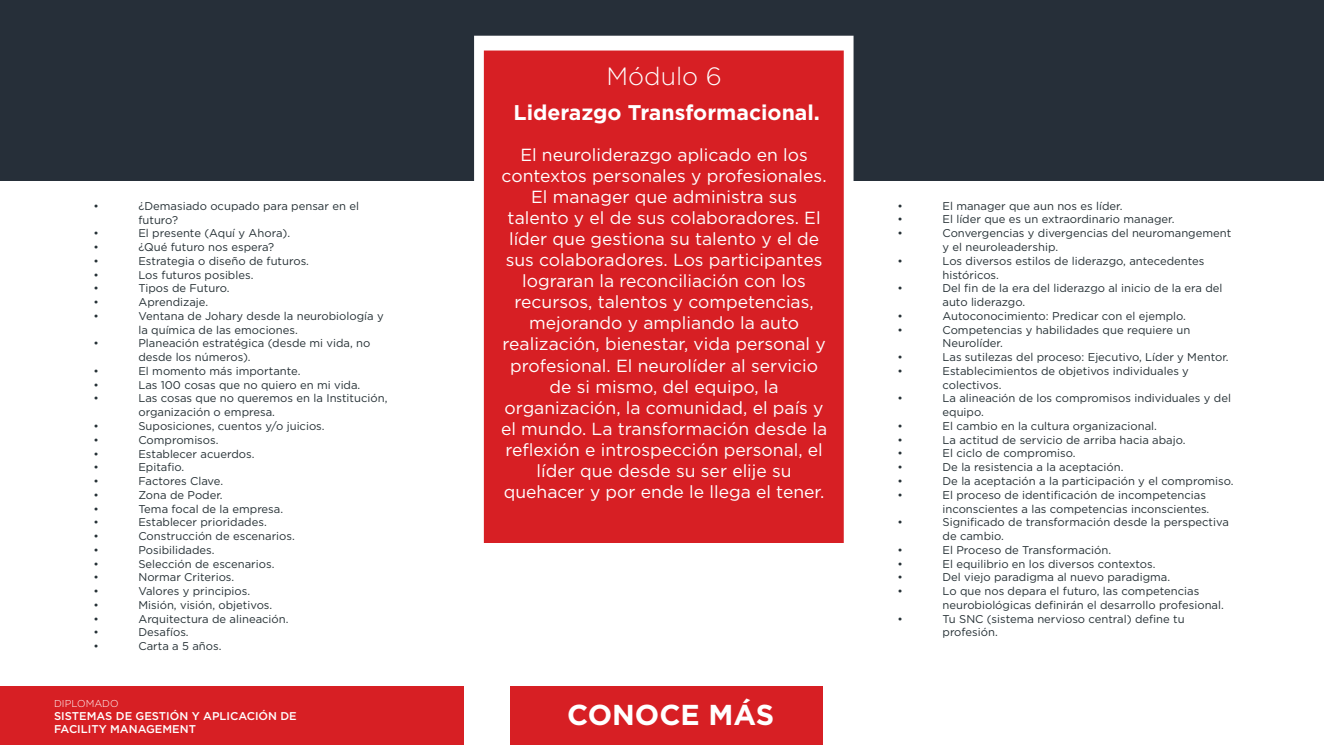
<style>
.page{position:relative;width:1324px;height:745px;background:#fff}
.page>*{position:absolute;margin:0;border:0;box-sizing:border-box;transform-origin:0 0}
.t1{font:700 28.75px "Gotham";color:#fff}
.t2{font:300 25px "Gotham";color:#fff}
.t3{font:700 21.25px "Gotham";color:#fff}
.t4{font:17.5px/21px "Gotham";color:#fff;text-align:center}
.t5{font:11.25px/13.8px "Gotham";color:#253035}
.t6{font:500 11.25px/12.5px "Gotham";color:#fff}
.t7{font:300 10px "Gotham";color:#fff}
</style>
<div class="page">
<div style="left:0;top:0;width:1323px;height:180px;background:#262f39"></div>
<svg style="left:474px;top:36px;width:379px;height:507px;background:#da3034"></svg>
<div style="left:511px;top:686px;width:312px;height:58px;background:#d71f24"></div>
<div style="left:0;top:686px;width:463px;height:58px;background:#d71f24"></div>
<p class="t5" style="left:93px;top:198px;width:7px">•</p>
<p class="t5" style="left:138px;top:198px;width:222px">¿Demasiado ocupado para pensar en el futuro?</p>
<p class="t5" style="left:93px;top:226px;width:7px">•</p>
<p class="t5" style="left:138px;top:226px;width:153px">El presente (Aquí y Ahora).</p>
<p class="t5" style="left:93px;top:240px;width:7px">•</p>
<p class="t5" style="left:138px;top:240px;width:137px">¿Qué futuro nos espera?</p>
<p class="t5" style="left:93px;top:253px;width:7px">•</p>
<p class="t5" style="left:138px;top:253px;width:172px">Estrategia o diseño de futuros.</p>
<p class="t5" style="left:93px;top:267px;width:7px">•</p>
<p class="t5" style="left:138px;top:267px;width:116px">Los futuros posibles.</p>
<p class="t5" style="left:93px;top:281px;width:7px">•</p>
<p class="t5" style="left:138px;top:281px;width:93px">Tipos de Futuro.</p>
<p class="t5" style="left:93px;top:295px;width:7px">•</p>
<p class="t5" style="left:138px;top:295px;width:71px">Aprendizaje.</p>
<p class="t5" style="left:93px;top:308px;width:7px">•</p>
<p class="t5" style="left:138px;top:308px;width:247px">Ventana de Johary desde la neurobiología y la química de las emociones.</p>
<p class="t5" style="left:93px;top:336px;width:7px">•</p>
<p class="t5" style="left:138px;top:336px;width:233px">Planeación estratégica (desde mi vida, no desde los números).</p>
<p class="t5" style="left:93px;top:363px;width:7px">•</p>
<p class="t5" style="left:138px;top:363px;width:163px">El momento más importante.</p>
<p class="t5" style="left:93px;top:377px;width:7px">•</p>
<p class="t5" style="left:138px;top:377px;width:223px">Las 100 cosas que no quiero en mi vida.</p>
<p class="t5" style="left:93px;top:391px;width:7px">•</p>
<p class="t5" style="left:138px;top:391px;width:250px">Las cosas que no queremos en la Institución, organización o empresa.</p>
<p class="t5" style="left:93px;top:418px;width:7px">•</p>
<p class="t5" style="left:138px;top:418px;width:188px">Suposiciones, cuentos y/o juicios.</p>
<p class="t5" style="left:93px;top:432px;width:7px">•</p>
<p class="t5" style="left:138px;top:432px;width:82px">Compromisos.</p>
<p class="t5" style="left:93px;top:446px;width:7px">•</p>
<p class="t5" style="left:138px;top:446px;width:117px">Establecer acuerdos.</p>
<p class="t5" style="left:93px;top:460px;width:7px">•</p>
<p class="t5" style="left:138px;top:460px;width:47px">Epitafio.</p>
<p class="t5" style="left:93px;top:473px;width:7px">•</p>
<p class="t5" style="left:138px;top:473px;width:86px">Factores Clave.</p>
<p class="t5" style="left:93px;top:487px;width:7px">•</p>
<p class="t5" style="left:138px;top:487px;width:86px">Zona de Poder.</p>
<p class="t5" style="left:93px;top:501px;width:7px">•</p>
<p class="t5" style="left:138px;top:501px;width:146px">Tema focal de la empresa.</p>
<p class="t5" style="left:93px;top:515px;width:7px">•</p>
<p class="t5" style="left:138px;top:515px;width:130px">Establecer prioridades.</p>
<p class="t5" style="left:93px;top:528px;width:7px">•</p>
<p class="t5" style="left:138px;top:528px;width:158px">Construcción de escenarios.</p>
<p class="t5" style="left:93px;top:542px;width:7px">•</p>
<p class="t5" style="left:138px;top:542px;width:78px">Posibilidades.</p>
<p class="t5" style="left:93px;top:556px;width:7px">•</p>
<p class="t5" style="left:138px;top:556px;width:137px">Selección de escenarios.</p>
<p class="t5" style="left:93px;top:570px;width:7px">•</p>
<p class="t5" style="left:138px;top:570px;width:97px">Normar Criterios.</p>
<p class="t5" style="left:93px;top:583px;width:7px">•</p>
<p class="t5" style="left:138px;top:583px;width:113px">Valores y principios.</p>
<p class="t5" style="left:93px;top:597px;width:7px">•</p>
<p class="t5" style="left:138px;top:597px;width:135px">Misión, visión, objetivos.</p>
<p class="t5" style="left:93px;top:611px;width:7px">•</p>
<p class="t5" style="left:138px;top:611px;width:152px">Arquitectura de alineación.</p>
<p class="t5" style="left:93px;top:625px;width:7px">•</p>
<p class="t5" style="left:138px;top:625px;width:52px">Desafíos.</p>
<p class="t5" style="left:93px;top:638px;width:7px">•</p>
<p class="t5" style="left:138px;top:638px;width:85px">Carta a 5 años.</p>
<p class="t7" style="left:54px;top:696px;width:66px">DIPLOMADO</p>
<p class="t6" style="left:54px;top:709px;width:244px">SISTEMAS DE GESTIÓN Y APLICACIÓN DE<br>FACILITY MANAGEMENT</p>
<h2 class="t2" style="left:606px;top:60px;width:117px">Módulo 6</h2>
<h3 class="t3" style="left:513px;top:98px;width:308px">Liderazgo Transformacional.</h3>
<p class="t4" style="left:501px;top:144px;width:328px">El neuroliderazgo aplicado en los contextos personales y profesionales.<br>El manager que administra sus talento y el de sus colaboradores. El líder que gestiona su talento y el de sus colaboradores. Los participantes lograran la reconciliación con los recursos, talentos y competencias, mejorando y ampliando la auto realización, bienestar, vida personal y profesional. El neurolíder al servicio de si mismo, del equipo, la organización, la comunidad, el país y el mundo. La transformación desde la reflexión e introspección personal, el líder que desde su ser elije su quehacer y por ende le llega el tener.</p>
<h1 class="t1" style="left:567px;top:695px;width:209px">CONOCE MÁS</h1>
<p class="t5" style="left:897px;top:198px;width:7px">•</p>
<p class="t5" style="left:942px;top:198px;width:181px">El manager que aun nos es líder.</p>
<p class="t5" style="left:897px;top:212px;width:7px">•</p>
<p class="t5" style="left:942px;top:212px;width:233px">El líder que es un extraordinario manager.</p>
<p class="t5" style="left:897px;top:226px;width:7px">•</p>
<p class="t5" style="left:942px;top:226px;width:290px">Convergencias y divergencias del neuromangement y el neuroleadership.</p>
<p class="t5" style="left:897px;top:253px;width:7px">•</p>
<p class="t5" style="left:942px;top:253px;width:263px">Los diversos estilos de liderazgo, antecedentes históricos.</p>
<p class="t5" style="left:897px;top:281px;width:7px">•</p>
<p class="t5" style="left:942px;top:281px;width:281px">Del fin de la era del liderazgo al inicio de la era del auto liderazgo.</p>
<p class="t5" style="left:897px;top:308px;width:7px">•</p>
<p class="t5" style="left:942px;top:308px;width:245px">Autoconocimiento: Predicar con el ejemplo.</p>
<p class="t5" style="left:897px;top:322px;width:7px">•</p>
<p class="t5" style="left:942px;top:322px;width:249px">Competencias y habilidades que requiere un<br>Neurolíder.</p>
<p class="t5" style="left:897px;top:350px;width:7px">•</p>
<p class="t5" style="left:942px;top:350px;width:287px">Las sutilezas del proceso: Ejecutivo, Líder y Mentor.</p>
<p class="t5" style="left:897px;top:363px;width:7px">•</p>
<p class="t5" style="left:942px;top:363px;width:248px">Establecimientos de objetivos individuales y colectivos.</p>
<p class="t5" style="left:897px;top:391px;width:7px">•</p>
<p class="t5" style="left:942px;top:391px;width:290px">La alineación de los compromisos individuales y del equipo.</p>
<p class="t5" style="left:897px;top:418px;width:7px">•</p>
<p class="t5" style="left:942px;top:418px;width:216px">El cambio en la cultura organizacional.</p>
<p class="t5" style="left:897px;top:432px;width:7px">•</p>
<p class="t5" style="left:942px;top:432px;width:244px">La actitud de servicio de arriba hacia abajo.</p>
<p class="t5" style="left:897px;top:446px;width:7px">•</p>
<p class="t5" style="left:942px;top:446px;width:135px">El ciclo de compromiso.</p>
<p class="t5" style="left:897px;top:460px;width:7px">•</p>
<p class="t5" style="left:942px;top:460px;width:182px">De la resistencia a la aceptación.</p>
<p class="t5" style="left:897px;top:473px;width:7px">•</p>
<p class="t5" style="left:942px;top:473px;width:293px">De la aceptación a la participación y el compromiso.</p>
<p class="t5" style="left:897px;top:487px;width:7px">•</p>
<p class="t5" style="left:942px;top:487px;width:268px">El proceso de identificación de incompetencias inconscientes a las competencias inconscientes.</p>
<p class="t5" style="left:897px;top:515px;width:7px">•</p>
<p class="t5" style="left:942px;top:515px;width:288px">Significado de transformación desde la perspectiva de cambio.</p>
<p class="t5" style="left:897px;top:542px;width:7px">•</p>
<p class="t5" style="left:942px;top:542px;width:170px">El Proceso de Transformación.</p>
<p class="t5" style="left:897px;top:556px;width:7px">•</p>
<p class="t5" style="left:942px;top:556px;width:214px">El equilibrio en los diversos contextos.</p>
<p class="t5" style="left:897px;top:570px;width:7px">•</p>
<p class="t5" style="left:942px;top:570px;width:229px">Del viejo paradigma al nuevo paradigma.</p>
<p class="t5" style="left:897px;top:583px;width:7px">•</p>
<p class="t5" style="left:942px;top:583px;width:283px">Lo que nos depara el futuro, las competencias neurobiológicas definirán el desarrollo profesional.</p>
<p class="t5" style="left:897px;top:611px;width:7px">•</p>
<p class="t5" style="left:942px;top:611px;width:244px">Tu SNC (sistema nervioso central) define tu profesión.</p>
</div>
